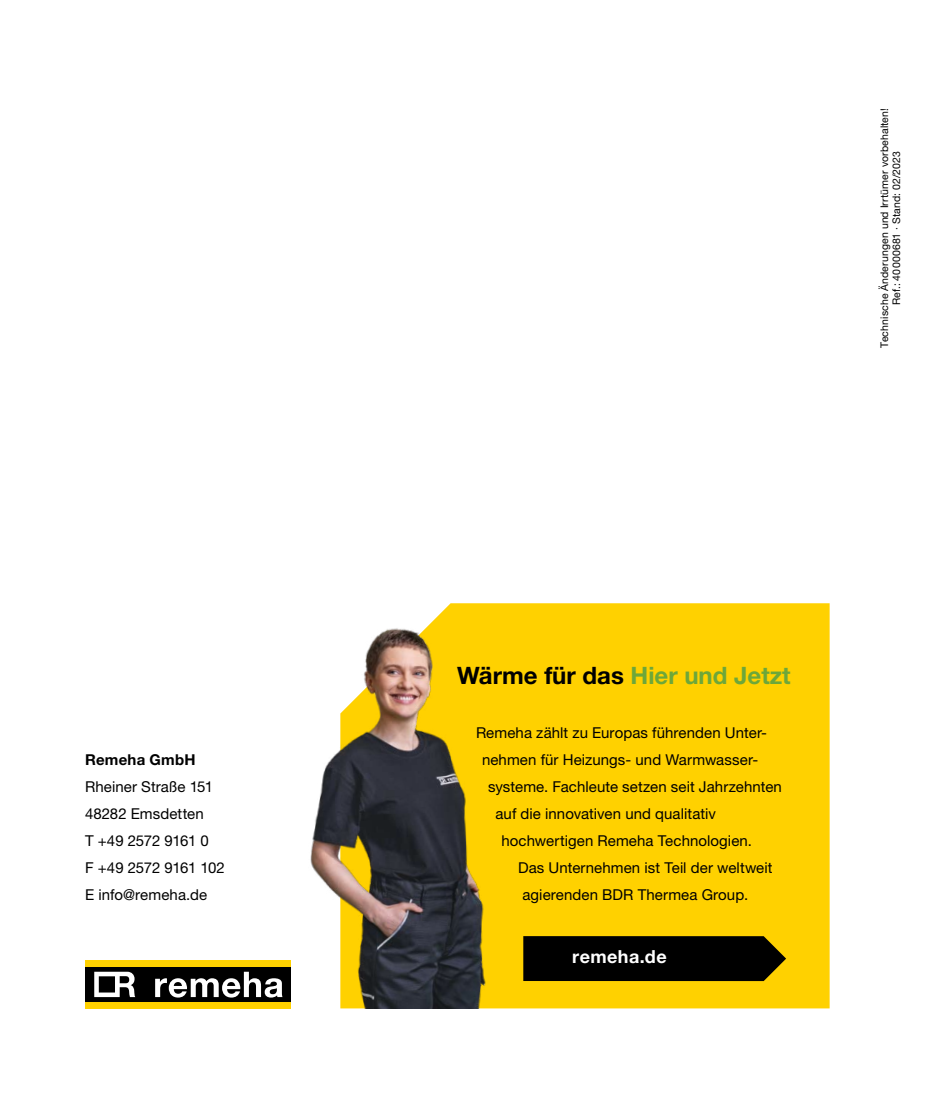
<style>
.page{position:relative;width:936px;height:1106px;background:#fff}
.page>*{position:absolute;margin:0;border:0;box-sizing:border-box;transform-origin:0 0}
.t1{font:700 24px "Helvetica Neue LT Pro";color:#6da73a}
.t2{font:700 18px "Helvetica Neue LT Pro";letter-spacing:.025em;color:#fff}
.t3{font:15px/27px "Helvetica Neue LT Pro";letter-spacing:.005em;color:#000}
.t4{font:700 15px "Helvetica Neue LT Pro";letter-spacing:.015em;color:#000}
.t5{font:10.5px/12px "Helvetica Neue LT Pro";letter-spacing:.01em;color:#000;text-align:center}
.s1{color:#000}
</style>
<div class="page">
<div style="left:559px;top:603px;width:270px;height:405px;background:#ffd100"></div>
<img style="left:310px;top:603px;width:249px;height:405px">
<div style="left:523px;top:936px;width:263px;height:45px;background:#000"></div>
<div style="left:85px;top:1001px;width:206px;height:7px;background:#ffd100"></div>
<div style="left:85px;top:960px;width:206px;height:7px;background:#ffd100"></div>
<div style="left:85px;top:967px;width:206px;height:34px;background:#000"></div>
<svg style="left:94px;top:971px;width:41px;height:26px"></svg>
<svg style="left:155px;top:971px;width:127px;height:26px"></svg>
<p class="t4" style="left:85px;top:750px;width:112px">Remeha GmbH</p>
<p class="t3" style="left:85px;top:773px;width:141px">Rheiner Straße 151<br>48282 Emsdetten<br>T +49 2572 9161 0<br>F +49 2572 9161 102<br>E info@remeha.de</p>
<p class="t5" style="left:878px;top:348px;width:241px;rotate:-90deg">Technische Änderungen und Irrtümer vorbehalten!<br>Ref.: 40000681 · Stand: 02/2023</p>
<h1 class="t1" style="left:457px;top:661px;width:335px"><span class="s1">Wärme für das</span> Hier und Jetzt</h1>
<p class="t3" style="left:476px;top:719px;width:291px">Remeha zählt zu Europas führenden Unter-</p>
<p class="t3" style="left:482px;top:746px;width:274px">nehmen für Heizungs- und Warmwasser--</p>
<p class="t3" style="left:488px;top:773px;width:295px">systeme. Fachleute setzen seit Jahrzehnten</p>
<p class="t3" style="left:495px;top:800px;width:222px">auf die innovativen und qualitativ</p>
<p class="t3" style="left:501px;top:827px;width:252px">hochwertigen Remeha Technologien.</p>
<p class="t3" style="left:518px;top:854px;width:256px">Das Unternehmen ist Teil der weltweit</p>
<p class="t3" style="left:522px;top:881px;width:227px">agierenden BDR Thermea Group.</p>
<p class="t2" style="left:572px;top:945px;width:96px">remeha.de</p>
</div>
